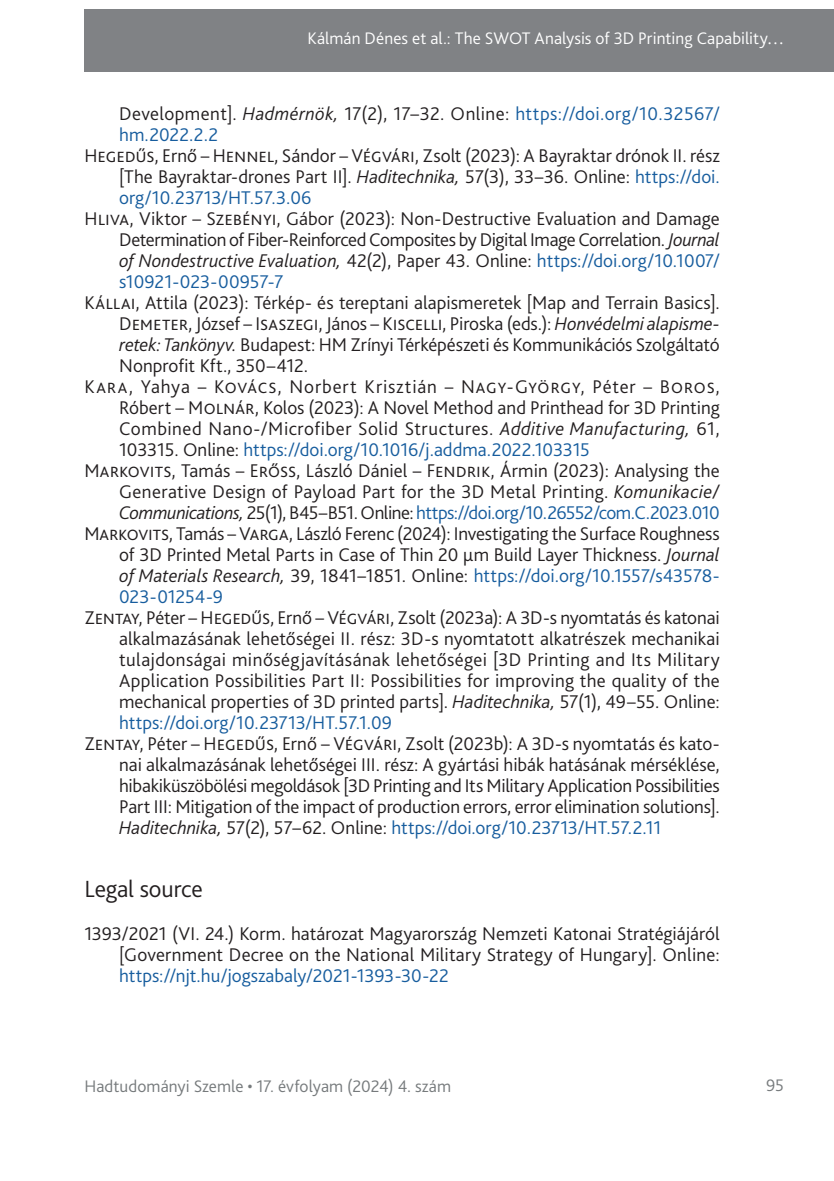
<style>
.page{position:relative;width:834px;height:1181px;background:#fff}
.page>*{position:absolute;margin:0;border:0;box-sizing:border-box;transform-origin:0 0}
._1_1_1__Head_2{font:300 24.5px "Bliss Pro";color:#231f20}
._6__Bibliography{font:300 19.25px/21px "Bliss Pro";letter-spacing:.005em;color:#231f20;text-align:justify}
._6__Bibliography-2{font:300 19.25px/21px "Bliss Pro";letter-spacing:.03em;color:#175d9e}
.Running_header_right{font:300 17.5px "Bliss Pro";letter-spacing:.005em;color:#fff}
.t1{font:300 17.5px "Bliss Pro";color:#767a7c}
.s1{font-family:"Adobe Garamond Pro";font-weight:400}
.s2{color:#231f20}
.s3{font-style:italic;color:#231f20}
.s4{font-style:italic}
.s5{color:#175d9e}
</style>
<div class="page">
<div style="left:84px;top:9px;width:749px;height:63px;background:#808285"></div>
<p class="Running_header_right" style="left:307px;top:27px;width:478px">Kálmán Dénes et al.: The SWOT Analysis of 3D Printing Capability<span class="s1">…</span></p>
<p class="_6__Bibliography-2" style="left:119px;top:103px;width:602px"><span class="s2">Development].</span> <span class="s3">Hadmérnök,</span> <span class="s2">17(2), 17–32. Online:</span> https://doi.org/10.32567/ hm.2022.2.2</p>
<p class="_6__Bibliography" style="left:119px;top:145px;width:602px;text-indent:-35px">Hegedűs, Ernő – Hennel, Sándor – Végvári, Zsolt (2023): A Bayraktar drónok II. rész [The Bayraktar-drones Part II]. <span class="s4">Haditechnika,</span> 57(3), 33–36. Online: <span class="s5">https://doi. org/10.23713/HT.57.3.06</span></p>
<p class="_6__Bibliography" style="left:119px;top:208px;width:602px;text-indent:-35px">Hliva, Viktor – Szebényi, Gábor (2023): Non-Destructive Evaluation and Damage Determination of Fiber-Reinforced Composites by Digital Image Correlation. <span class="s4">Journal of Nondestructive Evaluation,</span> 42(2), Paper 43. Online: <span class="s5">https://doi.org/10.1007/ s10921-023-00957-7</span></p>
<p class="_6__Bibliography" style="left:119px;top:292px;width:602px;text-indent:-35px">Kállai, Attila (2023): Térkép- és tereptani alapismeretek [Map and Terrain Basics].<br>Demeter, József – Isaszegi, János – Kiscelli, Piroska (eds.): <span class="s4">Honvédelmi alapisme&shy;retek: Tankönyv.</span> Budapest: HM Zrínyi Térképészeti és Kommunikációs Szolgáltató Nonprofit Kft., 350–412.</p>
<p class="_6__Bibliography" style="left:119px;top:376px;width:602px;text-indent:-35px">Kara, Yahya – Kovács, Norbert Krisztián – Nagy-György, Péter – Boros, Róbert – Molnár, Kolos (2023): A Novel Method and Printhead for 3D Printing Combined Nano-/Microfiber Solid Structures. <span class="s4">Additive Manufacturing,</span> 61, 103315. Online: <span class="s5">https://doi.org/10.1016/j.addma.2022.103315</span></p>
<p class="_6__Bibliography" style="left:119px;top:460px;width:602px;text-indent:-35px">Markovits, Tamás – Erőss, László Dániel – Fendrik, Ármin (2023): Analysing the Generative Design of Payload Part for the 3D Metal Printing. <span class="s4">Komunikacie/ Communications,</span> 25(1), B45–B51.Online: <span class="s5">https://doi.org/10.26552/com.C.2023.010</span></p>
<p class="_6__Bibliography" style="left:119px;top:523px;width:602px;text-indent:-35px">Markovits, Tamás – Varga, László Ferenc (2024): Investigating the Surface Roughness of 3D Printed Metal Parts in Case of Thin 20 µm Build Layer Thickness. <span class="s4">Journal of Materials Research,</span> 39, 1841–1851. Online: <span class="s5">https://doi.org/10.1557/s43578- 023-01254-9</span></p>
<p class="_6__Bibliography" style="left:119px;top:607px;width:602px;text-indent:-35px">Zentay, Péter – Hegedűs, Ernő – Végvári, Zsolt (2023a): A -3D-s nyomtatás és katonai alkalmazásának lehetőségei II. rész: 3D-s nyomtatott alkatrészek mechanikai tulajdonságai minőségjavításának lehetőségei [3D Printing and Its Military Application Possibilities Part II: Possibilities for improving the quality of the mechanical properties of 3D printed parts]. <span class="s4">Haditechnika,</span> 57(1), 49–55. Online: <span class="s5">https://doi.org/10.23713/HT.57.1.09</span></p>
<p class="_6__Bibliography" style="left:119px;top:733px;width:602px;text-indent:-35px">Zentay, Péter – Hegedűs, Ernő – Végvári, Zsolt (2023b): A -3D-s nyomtatás és kato&shy;nai alkalmazásának lehetőségei III. rész: A gyártási hibák hatásának mérséklése, hibakiküszöbölési megoldások [3D Printing and Its Military Application Possibilities Part III: Mitigation of the impact of production errors, error elimination solutions].<br><span class="s4">Haditechnika,</span> 57(2), 57–62. Online: <span class="s5">https://doi.org/10.23713/HT.57.2.11</span></p>
<p class="_1_1_1__Head_2" style="left:84px;top:874px;width:120px">Legal source</p>
<p class="_6__Bibliography" style="left:119px;top:922px;width:602px;text-indent:-35px">1393/2021 (VI. -24.) Korm. határozat Magyarország Nemzeti Katonai Stratégiájáról [Government Decree on the National Military Strategy of Hungary]. Online: <span class="s5">https://njt.hu/jogszabaly/2021-1393-30-22</span></p>
<p class="t1" style="left:84px;top:1075px;width:368px">Hadtudományi Szemle • 17. évfolyam (2024) 4. szám</p>
<p class="t1" style="left:765px;top:1074px;width:20px">95</p>
</div>
